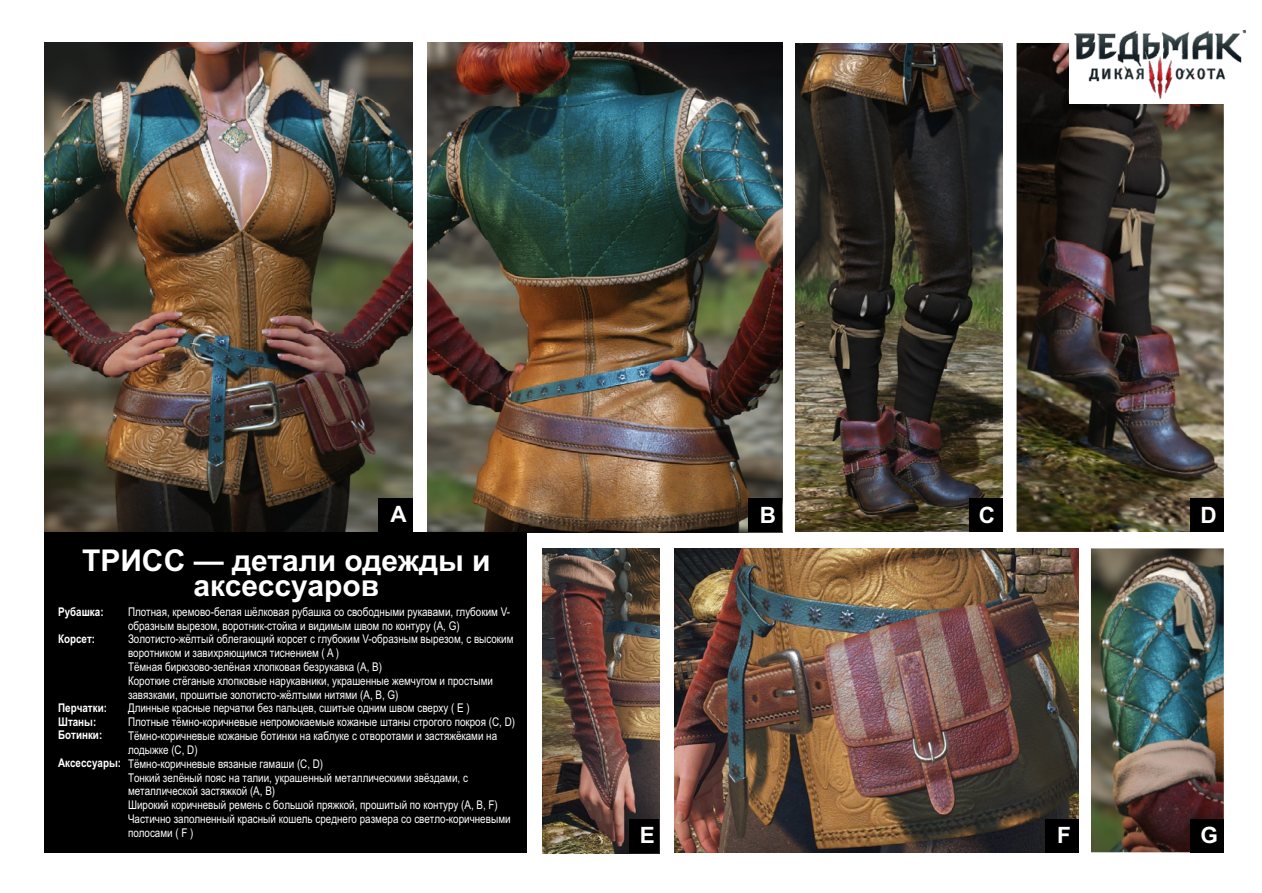
<style>
.page{position:relative;width:1262px;height:893px;background:#fff}
.page>*{position:absolute;margin:0;border:0;box-sizing:border-box;transform-origin:0 0}
.t1{font:700 30px/25.7px "Arial";color:#fff;text-align:center}
.t2{font:700 22.5px "Arial";color:#fff}
.t3{font:12px/13.8px "Arial Narrow";color:#fff}
.t4{font:700 12px/13.6px "Arial Narrow";color:#fff}
</style>
<div class="page">
<img style="left:1016px;top:43px;width:207px;height:489px">
<img style="left:44px;top:43px;width:368px;height:489px">
<img style="left:674px;top:548px;width:404px;height:304px">
<img style="left:542px;top:548px;width:117px;height:305px">
<img style="left:427px;top:43px;width:355px;height:489px">
<div style="left:378px;top:498px;width:34px;height:34px;background:#000"></div>
<div style="left:748px;top:498px;width:33px;height:34px;background:#000"></div>
<div style="left:1190px;top:498px;width:33px;height:34px;background:#000"></div>
<div style="left:1045px;top:819px;width:33px;height:33px;background:#000"></div>
<div style="left:629px;top:819px;width:30px;height:33px;background:#000"></div>
<div style="left:1068px;top:17px;width:182px;height:87px;background:#fff"></div>
<img style="left:795px;top:44px;width:208px;height:488px">
<div style="left:969px;top:498px;width:33px;height:34px;background:#000"></div>
<img style="left:1091px;top:548px;width:132px;height:304px">
<div style="left:1190px;top:819px;width:33px;height:33px;background:#000"></div>
<div style="left:44px;top:532px;width:483px;height:321px;background:#000"></div>
<img style="left:1074px;top:30px;width:171px;height:69px">
<h2 class="t2" style="left:979px;top:506px;width:18px">C</h2>
<h2 class="t2" style="left:390px;top:506px;width:18px">A</h2>
<h2 class="t2" style="left:760px;top:506px;width:18px">B</h2>
<h2 class="t2" style="left:1200px;top:506px;width:18px">D</h2>
<h1 class="t1" style="left:82px;top:550px;width:410px">ТРИСС — детали одежды и аксессуаров</h1>
<p class="t3" style="left:128px;top:605px;width:388px">Плотная, кремово-белая шёлковая рубашка со свободными рукавами, глубоким V&shy;образным вырезом, воротник-стойка и видимым швом по контуру (A, G)<br>Золотисто-жёлтый облегающий корсет с глубоким V-образным вырезом, с высоким воротником и завихряющимся тиснением ( A )<br>Тёмная бирюзово-зелёная хлопковая безрукавка (A, B)<br>Короткие стёганые хлопковые нарукавники, украшенные жемчугом и простыми завязками, прошитые золотисто-жёлтыми нитями (A, B, G)<br>Длинные красные перчатки без пальцев, сшитые одним швом сверху ( E )<br>Плотные тёмно-коричневые непромокаемые кожаные штаны строгого покроя (C, D)<br>Тёмно-коричневые кожаные ботинки на каблуке с отворотами и застяжёками на лодыжке (C, D)<br>Тёмно-коричневые вязаные гамаши (C, D)<br>Тонкий зелёный пояс на талии, украшенный металлическими звёздами, с металлической застяжкой (A, B)<br>Широкий коричневый ремень с большой пряжкой, прошитый по контуру (A, B, F)<br>Частично заполненный красный кошель среднего размера со светло-коричневыми полосами ( F )</p>
<p class="t4" style="left:58px;top:606px;width:47px">Рубашка:</p>
<p class="t4" style="left:58px;top:633px;width:39px">Корсет:</p>
<p class="t4" style="left:58px;top:702px;width:50px">Перчатки:<br>Штаны:<br>Ботинки:</p>
<p class="t4" style="left:58px;top:757px;width:64px">Аксессуары:</p>
<h2 class="t2" style="left:640px;top:826px;width:17px">E</h2>
<h2 class="t2" style="left:1057px;top:826px;width:15px">F</h2>
<h2 class="t2" style="left:1200px;top:826px;width:19px">G</h2>
</div>
